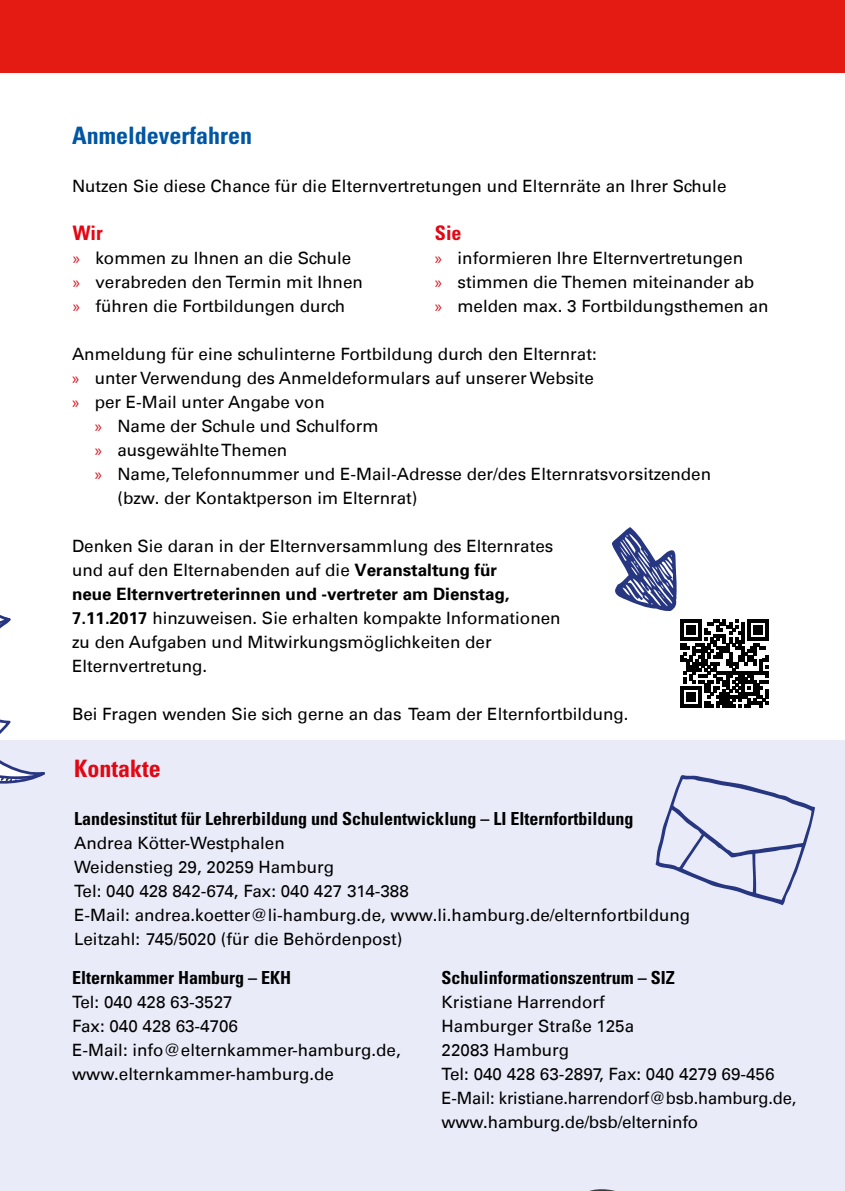
<style>
.page{position:relative;width:845px;height:1191px;background:#fff}
.page>*{position:absolute;margin:0;border:0;box-sizing:border-box;transform-origin:0 0}
.t1{font:700 condensed 24px "Univers";color:#0056a4}
.t2{font:700 condensed 24px "Univers";color:#e30613}
.t3{font:700 condensed 20px "Univers";color:#e30613}
.t4{font:700 condensed 18px "Univers";color:#000}
.t5{font:17px/24px "Univers LT";color:#000}
.t6{font:700 17px "Univers";color:#000}
.s1{font-family:"Myriad Pro";color:#e30613}
.s2{font-family:"Univers";font-weight:700}
</style>
<div class="page">
<div style="left:0;top:740px;width:845px;height:451px;background:#e9ecf8"></div>
<svg style="left:0;top:615px;width:45px;height:169px"></svg>
<div style="left:0;top:0;width:845px;height:72px;background:#e41b13"></div>
<svg style="left:680px;top:619px;width:89px;height:89px"></svg>
<svg style="left:655px;top:775px;width:160px;height:130px"></svg>
<svg style="left:612px;top:527px;width:65px;height:84px"></svg>
<svg style="left:589px;top:1189px;width:26px;height:2px"></svg>
<h1 class="t1" style="left:72px;top:121px;width:181px">Anmeldeverfahren</h1>
<p class="t5" style="left:72px;top:174px;width:656px">Nutzen Sie diese Chance für die Elternvertretungen und Elternräte an Ihrer Schule</p>
<p class="t3" style="left:73px;top:221px;width:31px">Wir</p>
<p class="t5" style="left:73px;top:246px;width:291px"><span class="s1">»</span> kommen zu Ihnen an die Schule<br><span class="s1">»</span> verabreden den Termin mit Ihnen <span class="s1">»</span> führen die Fortbildungen durch</p>
<p class="t3" style="left:435px;top:221px;width:28px">Sie</p>
<p class="t5" style="left:435px;top:246px;width:335px"><span class="s1">»</span> informieren Ihre Elternvertretungen<br><span class="s1">»</span> stimmen die Themen miteinander ab<br><span class="s1">»</span> melden max. 3 Fortbildungsthemen an</p>
<p class="t5" style="left:72px;top:342px;width:526px">Anmeldung für eine schulinterne Fortbildung durch den Elternrat:</p>
<p class="t5" style="left:72px;top:366px;width:523px"><span class="s1">»</span> unter Verwendung des Anmeldeformulars auf unserer Website</p>
<p class="t5" style="left:72px;top:390px;width:254px"><span class="s1">»</span> per E-Mail unter Angabe von</p>
<p class="t5" style="left:95px;top:414px;width:285px"><span class="s1">»</span> Name der Schule und Schulform</p>
<p class="t5" style="left:95px;top:438px;width:194px"><span class="s1">»</span> ausgewählte Themen</p>
<p class="t5" style="left:95px;top:462px;width:618px"><span class="s1">»</span> Name, Telefonnummer und E-Mail-Adresse der/des Elternratsvorsitzenden</p>
<p class="t5" style="left:117px;top:486px;width:301px">(bzw. der Kontaktperson im Elternrat)</p>
<p class="t5" style="left:72px;top:534px;width:483px">Denken Sie daran in der Elternversammlung des Elternrates und auf den Elternabenden auf die <span class="s2">Veranstaltung für</span></p>
<p class="t6" style="left:72px;top:583px;width:439px">neue Elternvertreterinnen und -vertreter am Dienstag,</p>
<p class="t5" style="left:72px;top:606px;width:490px"><span class="s2">7.11.2017</span> hinzuweisen. Sie erhalten kompakte Informationen zu den Aufgaben und Mitwirkungsmöglichkeiten der<br>Elternvertretung.</p>
<p class="t5" style="left:72px;top:702px;width:558px">Bei Fragen wenden Sie sich gerne an das Team der Elternfortbildung.</p>
<h1 class="t2" style="left:74px;top:754px;width:88px">Kontakte</h1>
<p class="t4" style="left:74px;top:807px;width:560px">Landesinstitut für Lehrerbildung und Schulentwicklung – LI Elternfortbildung</p>
<p class="t5" style="left:74px;top:831px;width:617px">Andrea Kötter-Westphalen<br>Weidenstieg 29, 20259 Hamburg<br>Tel: 040 428 842-674, Fax: 040 427 314-388<br>E-Mail: andrea.koetter@li-hamburg.de, www.li.hamburg.de/elternfortbildung Leitzahl: 745/5020 (für die Behördenpost)</p>
<p class="t4" style="left:72px;top:967px;width:220px">Elternkammer Hamburg – EKH</p>
<p class="t5" style="left:72px;top:990px;width:330px">Tel: 040 428 63-3527<br>Fax: 040 428 63-4706<br>E-Mail: info@elternkammer-hamburg.de, www.elternkammer-hamburg.de</p>
<p class="t4" style="left:441px;top:967px;width:235px">Schulinformationszentrum – SIZ</p>
<p class="t5" style="left:441px;top:990px;width:356px">Kristiane Harrendorf<br>Hamburger Straße 125a<br>22083 Hamburg<br>Tel: 040 428 63-2897, Fax: 040 4279 69-456<br>E-Mail: kristiane.harrendorf@bsb.hamburg.de, www.hamburg.de/bsb/elterninfo</p>
</div>
